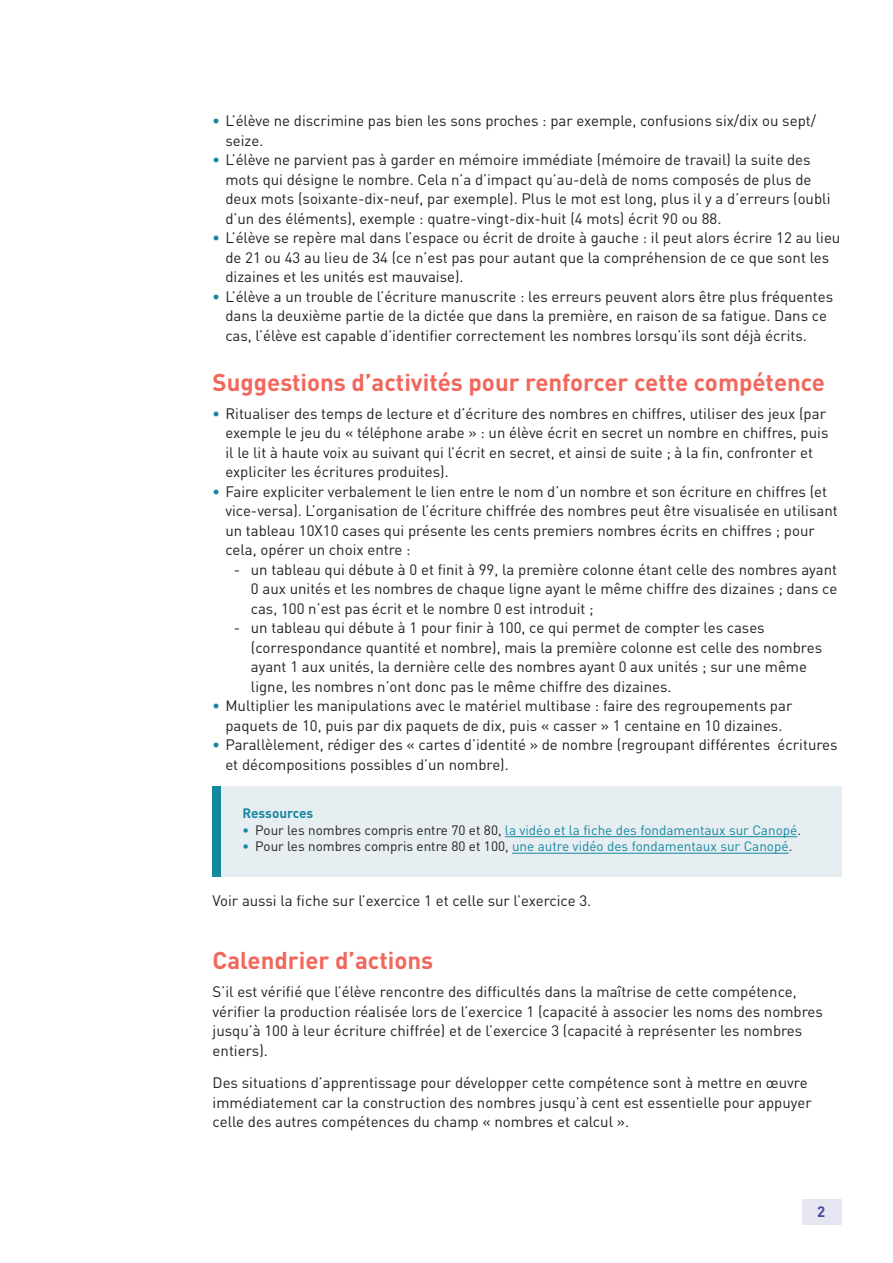
<style>
.page{position:relative;width:893px;height:1263px;background:#fff}
.page>*{position:absolute;margin:0;border:0;box-sizing:border-box;transform-origin:0 0}
._03_Titre_de_niveau{font:700 24px "DIN Pro";color:#f2675c}
._06_Texte_courant{font:15px/19.5px "DIN Pro";color:#231f20}
.t1{font:700 15px "DIN Pro";color:#4a489e}
.t2{font:13.5px "DIN Pro";color:#16879f}
._15_Titre_encadré{font:700 13.5px "DIN Pro";color:#16879f}
.s1{font-weight:700;color:#16879f}
.s2{font-weight:700}
.s3{color:#231f20}
</style>
<div class="page">
<div style="left:213px;top:787px;width:629px;height:90px;background:#e6eef2"></div>
<hr style="left:505px;top:836px;width:292px;height:1px;background:#16879f">
<hr style="left:512px;top:853px;width:277px;height:1px;background:#16879f">
<div style="left:213px;top:787px;width:8px;height:90px;background:#16879f"></div>
<div style="left:802px;top:1199px;width:39px;height:26px;background:#e6e5f2"></div>
<p class="_06_Texte_courant" style="left:225px;top:111px;width:592px;text-indent:-13px"><span class="s1">•</span> L’élève ne discrimine pas bien les sons proches : par exemple, confusions six/dix ou sept/ seize.</p>
<p class="_06_Texte_courant" style="left:225px;top:150px;width:607px;text-indent:-13px"><span class="s1">•</span> L’élève ne parvient pas à garder en mémoire immédiate (mémoire de travail) la suite des mots qui désigne le nombre. Cela n’a d’impact qu’au-delà de noms composés de plus de deux mots (soixante-dix-neuf, par exemple). Plus le mot est long, plus il y a d’erreurs (oubli d’un des éléments), exemple : quatre-vingt-dix-huit (4 mots) écrit 90 ou 88.</p>
<p class="_06_Texte_courant" style="left:225px;top:228px;width:616px;text-indent:-13px"><span class="s1">•</span> L’élève se repère mal dans l’espace ou écrit de droite à gauche : il peut alors écrire 12 au lieu de 21 ou 43 au lieu de 34 (ce n’est pas pour autant que la compréhension de ce que sont les dizaines et les unités est mauvaise).</p>
<p class="_06_Texte_courant" style="left:225px;top:286px;width:609px;text-indent:-13px"><span class="s1">•</span> L’élève a un trouble de l’écriture manuscrite : les erreurs peuvent alors être plus fréquentes dans la deuxième partie de la dictée que dans la première, en raison de sa fatigue. Dans ce cas, l’élève est capable d’identifier correctement les nombres lorsqu’ils sont déjà écrits.</p>
<p class="_03_Titre_de_niveau" style="left:213px;top:366px;width:614px">Suggestions d’activités pour renforcer cette compétence</p>
<p class="_06_Texte_courant" style="left:225px;top:403px;width:605px;text-indent:-13px"><span class="s1">•</span> Ritualiser des temps de lecture et d’écriture des nombres en chiffres, utiliser des jeux (par exemple le jeu du « téléphone arabe » : un élève écrit en secret un nombre en chiffres, puis il le lit à haute voix au suivant qui l’écrit en secret, et ainsi de suite ; à la fin, confronter et expliciter les écritures produites).</p>
<p class="_06_Texte_courant" style="left:225px;top:481px;width:614px;text-indent:-13px"><span class="s1">•</span> Faire expliciter verbalement le lien entre le nom d’un nombre et son écriture en chiffres (et vice-versa). L’organisation de l’écriture chiffrée des nombres peut être visualisée en utilisant un tableau 10X10 cases qui présente les cents premiers nombres écrits en chiffres ; pour cela, opérer un choix entre :</p>
<p class="_06_Texte_courant" style="left:251px;top:559px;width:588px;text-align:justify;text-indent:-17px">- un tableau qui débute à 0 et finit à 99, la première colonne étant celle des nombres ayant 0 aux unités et les nombres de chaque ligne ayant le même chiffre des dizaines ; dans ce cas, 100 n’est pas écrit et le nombre 0 est introduit ;</p>
<p class="_06_Texte_courant" style="left:251px;top:618px;width:573px;text-indent:-17px">- un tableau qui débute à 1 pour finir à 100, ce qui permet de compter les cases (correspondance quantité et nombre), mais la première colonne est celle des nombres ayant 1 aux unités, la dernière celle des nombres ayant 0 aux unités ; sur une même ligne, les nombres n’ont donc pas le même chiffre des dizaines.</p>
<p class="_06_Texte_courant" style="left:213px;top:696px;width:581px;text-align:center"><span class="s1">•</span> Multiplier les manipulations avec le matériel multibase : faire des regroupements par paquets de 10, puis par dix paquets de dix, puis « casser » 1 centaine en 10 dizaines.</p>
<p class="_06_Texte_courant" style="left:225px;top:735px;width:614px;text-indent:-13px"><span class="s1">•</span> Parallèlement, rédiger des « cartes d’identité » de nombre (regroupant différentes écritures et décompositions possibles d’un nombre).</p>
<p class="_15_Titre_encadré" style="left:242px;top:804px;width:72px">Ressources</p>
<p class="t2" style="left:242px;top:821px;width:560px"><span class="s2">•</span> <span class="s3">Pour les nombres compris entre 70 et 80,</span> la vidéo et la fiche des fondamentaux sur Canopé<span class="s3">.</span></p>
<p class="t2" style="left:242px;top:838px;width:551px"><span class="s2">•</span> <span class="s3">Pour les nombres compris entre 80 et 100,</span> une autre vidéo des fondamentaux sur Canopé<span class="s3">.</span></p>
<p class="_06_Texte_courant" style="left:213px;top:891px;width:380px">Voir aussi la fiche sur l’exercice 1 et celle sur l’exercice 3.</p>
<p class="_03_Titre_de_niveau" style="left:213px;top:945px;width:222px">Calendrier d’actions</p>
<p class="_06_Texte_courant" style="left:213px;top:982px;width:612px">S’il est vérifié que l’élève rencontre des difficultés dans la maîtrise de cette compétence, vérifier la production réalisée lors de l’exercice 1 (capacité à associer les noms des nombres jusqu’à 100 à leur écriture chiffrée) et de l’exercice 3 (capacité à représenter les nombres entiers).</p>
<p class="_06_Texte_courant" style="left:213px;top:1072px;width:601px">Des situations d’apprentissage pour développer cette compétence sont à mettre en œuvre immédiatement car la construction des nombres jusqu’à cent est essentielle pour appuyer celle des autres compétences du champ « nombres et calcul ».</p>
<p class="t1" style="left:817px;top:1201px;width:10px">2</p>
</div>
